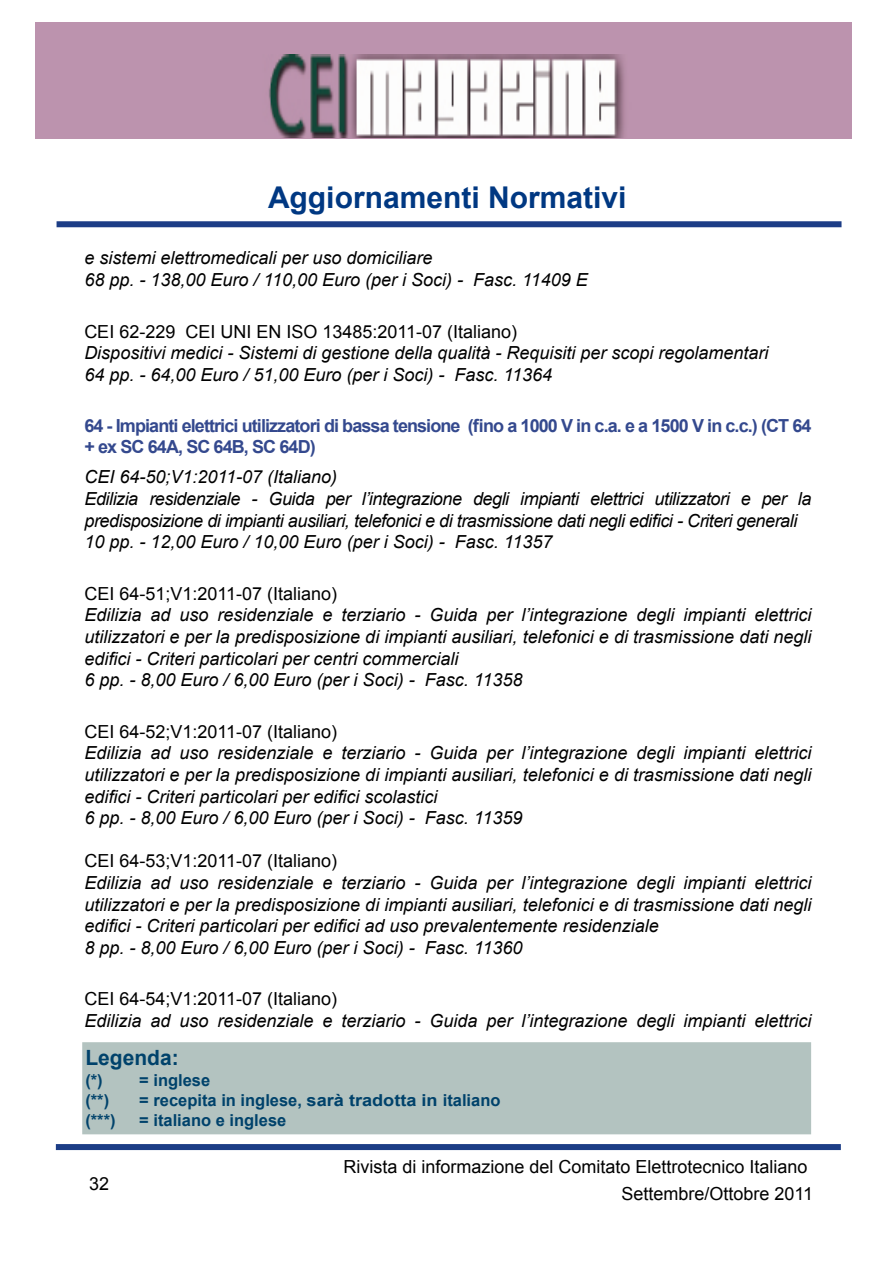
<style>
.page{position:relative;width:893px;height:1263px;background:#fff}
.page>*{position:absolute;margin:0;border:0;box-sizing:border-box;transform-origin:0 0}
.t1{font:700 30px "Arial";color:#003882}
.t2{font:700 21px "Arial";color:#00426b}
.t3{font:italic 18px/21.6px "Arial";color:#000}
.t4{font:italic 18px/21.6px "Arial";letter-spacing:-.025em;color:#000}
.t5{font:18px "Arial";color:#000}
.t6{font:700 18px/21px "Arial";letter-spacing:-.05em;color:#34498e}
.t7{font:700 16.5px "Arial";color:#00426b}
</style>
<div class="page">
<div style="left:36px;top:22px;width:816px;height:117px;background:#bc93ae"></div>
<img style="left:269px;top:54px;width:356px;height:84px">
<div style="left:56px;top:1144px;width:785px;height:6px;background:#1c3d86"></div>
<div style="left:57px;top:221px;width:784px;height:6px;background:#1c3d86"></div>
<div style="left:84px;top:1044px;width:726px;height:89px;background:#b3c3c0"></div>
<div style="left:82px;top:1042px;width:729px;height:92px;border:3px solid #b3c3c0"></div>
<h1 class="t1" style="left:268px;top:177px;width:360px">Aggiornamenti Normativi</h1>
<p class="t3" style="left:84px;top:247px;width:505px">e sistemi elettromedicali per uso domiciliare<br>68 pp. - 138,00 Euro / 110,00 Euro (per i Soci) - Fasc. 11409 E</p>
<p class="t5" style="left:84px;top:319px;width:434px">CEI 62-229 CEI UNI EN ISO 13485:2011-07 (Italiano)</p>
<p class="t3" style="left:84px;top:342px;width:686px">Dispositivi medici - Sistemi di gestione della qualità - Requisiti per scopi regolamentari<br>64 pp. - 64,00 Euro / 51,00 Euro (per i Soci) - Fasc. 11364</p>
<p class="t6" style="left:84px;top:415px;width:729px">64 - Impianti elettrici utilizzatori di bassa tensione (fino a 1000 V in c.a. e a 1500 V in c.c.) (CT 64 + ex SC 64A, SC 64B, SC 64D)</p>
<p class="t4" style="left:84px;top:466px;width:728px">CEI 64-50;V1:2011-07 (Italiano)<br>Edilizia residenziale - Guida per l’integrazione degli impianti elettrici utilizzatori e per la predisposizione di impianti ausiliari, telefonici e di trasmissione dati negli edifici - Criteri generali 10 pp. - 12,00 Euro / 10,00 Euro (per i Soci) - Fasc. 11357</p>
<p class="t5" style="left:84px;top:582px;width:254px">CEI 64-51;V1:2011-07 (Italiano)</p>
<p class="t3" style="left:84px;top:604px;width:729px">Edilizia ad uso residenziale e terziario - Guida per l’integrazione degli impianti elettrici utilizzatori e per la predisposizione di impianti ausiliari, telefonici e di trasmissione dati negli edifici - Criteri particolari per centri commerciali<br>6 pp. - 8,00 Euro / 6,00 Euro (per i Soci) - Fasc. 11358</p>
<p class="t5" style="left:84px;top:720px;width:254px">CEI 64-52;V1:2011-07 (Italiano)</p>
<p class="t3" style="left:84px;top:742px;width:729px">Edilizia ad uso residenziale e terziario - Guida per l’integrazione degli impianti elettrici utilizzatori e per la predisposizione di impianti ausiliari, telefonici e di trasmissione dati negli edifici - Criteri particolari per edifici scolastici<br>6 pp. - 8,00 Euro / 6,00 Euro (per i Soci) - Fasc. 11359</p>
<p class="t5" style="left:84px;top:849px;width:254px">CEI 64-53;V1:2011-07 (Italiano)</p>
<p class="t3" style="left:84px;top:872px;width:729px">Edilizia ad uso residenziale e terziario - Guida per l’integrazione degli impianti elettrici utilizzatori e per la predisposizione di impianti ausiliari, telefonici e di trasmissione dati negli edifici - Criteri particolari per edifici ad uso prevalentemente residenziale<br>8 pp. - 8,00 Euro / 6,00 Euro (per i Soci) - Fasc. 11360</p>
<p class="t5" style="left:84px;top:987px;width:254px">CEI 64-54;V1:2011-07 (Italiano)</p>
<p class="t3" style="left:84px;top:1010px;width:729px">Edilizia ad uso residenziale e terziario - Guida per l’integrazione degli impianti elettrici</p>
<p class="t2" style="left:85px;top:1044px;width:95px">Legenda:</p>
<p class="t7" style="left:85px;top:1069px;width:19px">(*)</p>
<p class="t7" style="left:139px;top:1069px;width:73px">= inglese</p>
<p class="t7" style="left:85px;top:1089px;width:25px">(**)</p>
<p class="t7" style="left:139px;top:1089px;width:363px">= recepita in inglese, sarà tradotta in italiano</p>
<p class="t7" style="left:85px;top:1109px;width:32px">(***)</p>
<p class="t7" style="left:139px;top:1109px;width:149px">= italiano e inglese</p>
<p class="t5" style="left:89px;top:1172px;width:22px">32</p>
<p class="t5" style="left:343px;top:1155px;width:466px">Rivista di informazione del Comitato Elettrotecnico Italiano</p>
<p class="t5" style="left:621px;top:1182px;width:193px">Settembre/Ottobre 2011</p>
</div>
